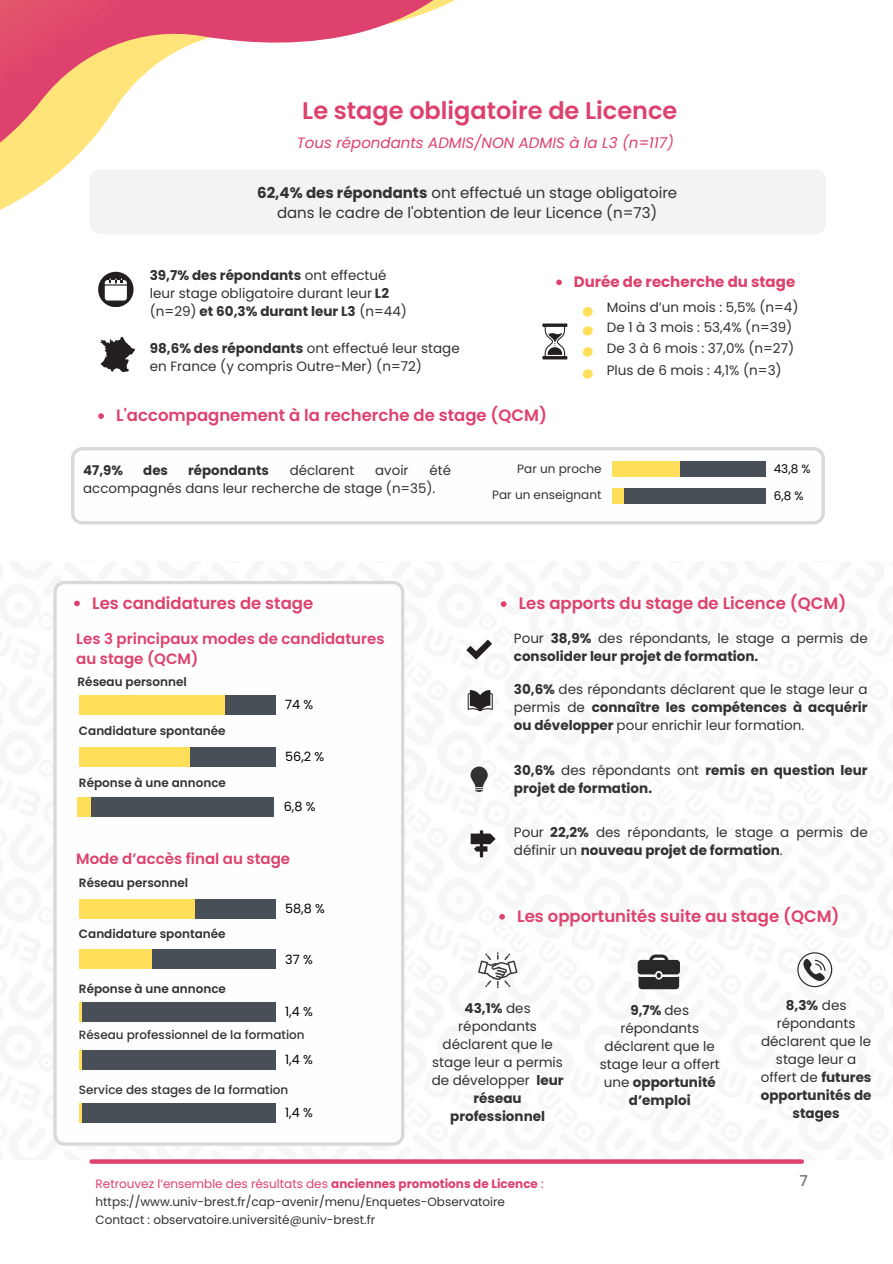
<style>
.page{position:relative;width:893px;height:1264px;background:#fff}
.page>*{position:absolute;margin:0;border:0;box-sizing:border-box;transform-origin:0 0}
.t1{font:600 24px "Poppins";color:#de416d}
.t2{font:600 16.5px "Poppins";color:#de416d}
.t3{font:15px/20.2px "Poppins";color:#323232;text-align:center}
.t4{font:600 15px/20.2px "Poppins";color:#de416d}
.t5{font:italic 15px "Poppins";color:#de416d}
.t6{font:700 15px "Poppins";color:#de416d}
.t7{font:500 15px "Poppins";color:#737373}
.t8{font:13.5px/18px "Poppins";color:#323232}
.t9{font:700 13.5px/18px "Poppins";color:#323232}
.t10{font:13.35px/17.9px "Poppins";color:#323232}
.t11{font:700 13.35px "Poppins";color:#323232}
.t12{font:12.75px "Poppins";color:#000}
.t13{font:12px/18px "Poppins";color:#323232}
.t14{font:600 12px "Poppins";color:#323232}
.t15{font:500 12px "Poppins";color:#323232}
.t16{font:12px "Poppins";color:#000}
.s1{font-weight:700}
.s2{font-weight:400}
.s3{color:#de416d}
.s4{font-weight:700;color:#de416d}
</style>
<div class="page">
<svg style="left:0;top:0;width:552px;height:360px"></svg>
<svg style="left:92px;top:1159px;width:709px;height:4px;background:#e04f77"></svg>
<svg style="left:98px;top:272px;width:35px;height:35px"></svg>
<svg style="left:100px;top:337px;width:35px;height:35px"></svg>
<svg style="left:71px;top:447px;width:753px;height:77px"></svg>
<div style="left:89px;top:169px;width:737px;height:65px;background:#f3f3f3;border-radius:11px"></div>
<svg style="left:98px;top:413px;width:6px;height:6px"></svg>
<svg style="left:53px;top:581px;width:351px;height:564px"></svg>
<svg style="left:542px;top:323px;width:25px;height:36px"></svg>
<svg style="left:556px;top:279px;width:6px;height:6px"></svg>
<svg style="left:583px;top:307px;width:9px;height:9px"></svg>
<svg style="left:583px;top:326px;width:9px;height:9px"></svg>
<svg style="left:583px;top:347px;width:9px;height:9px"></svg>
<div style="left:612px;top:461px;width:154px;height:16px;background:#494f56"></div>
<div style="left:612px;top:461px;width:68px;height:16px;background:#ffde59"></div>
<div style="left:612px;top:488px;width:154px;height:15px;background:#494f56"></div>
<div style="left:612px;top:488px;width:11px;height:15px;background:#ffde59"></div>
<div style="left:79px;top:694px;width:196px;height:20px;background:#494f56"></div>
<div style="left:79px;top:694px;width:145px;height:20px;background:#ffde59"></div>
<div style="left:79px;top:746px;width:196px;height:20px;background:#494f56"></div>
<div style="left:79px;top:746px;width:110px;height:20px;background:#ffde59"></div>
<div style="left:78px;top:797px;width:196px;height:20px;background:#494f56"></div>
<div style="left:78px;top:797px;width:13px;height:20px;background:#ffde59"></div>
<div style="left:79px;top:899px;width:196px;height:20px;background:#494f56"></div>
<div style="left:79px;top:899px;width:115px;height:20px;background:#ffde59"></div>
<div style="left:79px;top:949px;width:196px;height:20px;background:#494f56"></div>
<div style="left:79px;top:949px;width:73px;height:20px;background:#ffde59"></div>
<div style="left:79px;top:1002px;width:196px;height:19px;background:#494f56"></div>
<hr style="left:79px;top:1002px;width:3px;height:19px;background:#ffde59">
<svg style="left:74px;top:600px;width:6px;height:6px"></svg>
<svg style="left:466px;top:639px;width:26px;height:20px"></svg>
<svg style="left:467px;top:690px;width:26px;height:21px"></svg>
<svg style="left:470px;top:766px;width:17px;height:26px"></svg>
<svg style="left:470px;top:830px;width:25px;height:27px"></svg>
<svg style="left:501px;top:601px;width:5px;height:6px"></svg>
<svg style="left:499px;top:914px;width:6px;height:5px"></svg>
<svg style="left:797px;top:952px;width:35px;height:35px"></svg>
<svg style="left:478px;top:952px;width:39px;height:36px"></svg>
<svg style="left:583px;top:369px;width:9px;height:9px"></svg>
<div style="left:79px;top:1050px;width:196px;height:19px;background:#494f56"></div>
<hr style="left:79px;top:1050px;width:3px;height:19px;background:#ffde59">
<div style="left:79px;top:1102px;width:196px;height:20px;background:#494f56"></div>
<hr style="left:79px;top:1102px;width:3px;height:20px;background:#ffde59">
<svg style="left:637px;top:954px;width:43px;height:35px"></svg>
<h1 class="t1" style="left:302px;top:94px;width:376px">Le stage obligatoire de Licence</h1>
<p class="t5" style="left:297px;top:132px;width:378px">Tous répondants ADMIS/NON ADMIS à la L3 (n=117)</p>
<p class="t3" style="left:257px;top:182px;width:421px"><span class="s1">62,4% des répondants</span> ont effectué un stage obligatoire dans le cadre de l'obtention de leur Licence (n=73)</p>
<p class="t8" style="left:150px;top:266px;width:259px"><span class="s1">39,7% des répondants</span> ont effectué leur stage obligatoire durant leur <span class="s1">L2 </span>(n=29) <span class="s1">et 60,3% durant leur L3</span> (n=44)</p>
<p class="t8" style="left:150px;top:339px;width:311px"><span class="s1">98,6% des répondants</span> ont effectué leur stage en France (y compris Outre-Mer) (n=72)</p>
<p class="t2" style="left:116px;top:404px;width:432px">L'accompagnement à la recherche de stage (QCM)</p>
<p class="t6" style="left:574px;top:272px;width:223px">Durée de recherche du stage</p>
<p class="t8" style="left:606px;top:297px;width:193px;line-height:19.6px">Moins d’un mois : 5,5% (n=4)<br>De 1 à 3 mois : 53,4% (n=39)</p>
<p class="t8" style="left:606px;top:339px;width:189px">De 3 à 6 mois : 37,0% (n=27)</p>
<p class="t8" style="left:606px;top:362px;width:176px">Plus de 6 mois : 4,1% (n=3)</p>
<p class="t11" style="left:83px;top:461px;width:41px">47,9%</p>
<p class="t11" style="left:143px;top:461px;width:26px">des</p>
<p class="t11" style="left:188px;top:461px;width:82px">répondants</p>
<p class="t10" style="left:290px;top:461px;width:66px">déclarent</p>
<p class="t10" style="left:375px;top:461px;width:35px">avoir</p>
<p class="t10" style="left:83px;top:461px;width:369px;text-indent:346px">été accompagnés dans leur recherche de stage (n=35).</p>
<p class="t2" style="left:92px;top:591px;width:223px">Les candidatures de stage</p>
<p class="t4" style="left:76px;top:628px;width:310px">Les 3 principaux modes de candidatures au stage (QCM)</p>
<p class="t14" style="left:78px;top:673px;width:111px">Réseau personnel</p>
<p class="t14" style="left:79px;top:722px;width:148px">Candidature spontanée</p>
<p class="t14" style="left:79px;top:774px;width:148px">Réponse à une annonce</p>
<p class="t12" style="left:285px;top:695px;width:30px">74 %</p>
<p class="t12" style="left:285px;top:747px;width:41px">56,2 %</p>
<p class="t12" style="left:284px;top:798px;width:33px">6,8 %</p>
<p class="t4" style="left:76px;top:848px;width:215px">Mode d’accès final au stage</p>
<p class="t14" style="left:79px;top:874px;width:111px">Réseau personnel</p>
<p class="t14" style="left:79px;top:925px;width:148px">Candidature spontanée</p>
<p class="t14" style="left:79px;top:980px;width:148px">Réponse à une annonce</p>
<p class="t12" style="left:285px;top:900px;width:41px">58,8 %</p>
<p class="t12" style="left:285px;top:950px;width:29px">37 %</p>
<p class="t13" style="left:517px;top:460px;width:86px">Par un proche</p>
<p class="t16" style="left:773px;top:460px;width:38px">43,8 %</p>
<p class="t13" style="left:492px;top:486px;width:111px">Par un enseignant</p>
<p class="t16" style="left:773px;top:487px;width:31px">6,8 %</p>
<p class="t2" style="left:518px;top:592px;width:329px">Les apports du stage de Licence (QCM)</p>
<p class="t9" style="left:514px;top:629px;width:355px"><span class="s2">Pour</span> 38,9% <span class="s2">des répondants, le stage a permis de </span>consolider leur projet de formation.</p>
<p class="t8" style="left:514px;top:680px;width:355px;text-align:justify"><span class="s1">30,6%</span> des répondants déclarent que le stage leur a permis de <span class="s1">connaître les compétences à acquérir ou développer</span> pour enrichir leur formation.</p>
<p class="t9" style="left:514px;top:761px;width:355px">30,6% <span class="s2">des répondants ont</span> remis en question leur projet de formation.</p>
<p class="t8" style="left:514px;top:823px;width:355px">Pour <span class="s1">22,2%</span> des répondants, le stage a permis de définir un <span class="s1">nouveau projet de formation</span>.</p>
<p class="t2" style="left:517px;top:904px;width:324px">Les opportunités suite au stage (QCM)</p>
<p class="t12" style="left:285px;top:1002px;width:29px">1,4 %</p>
<p class="t15" style="left:79px;top:1026px;width:227px">Réseau professionnel de la formation</p>
<p class="t12" style="left:285px;top:1051px;width:29px">1,4 %</p>
<p class="t15" style="left:79px;top:1081px;width:211px">Service des stages de la formation</p>
<p class="t12" style="left:285px;top:1103px;width:29px">1,4 %</p>
<p class="t8" style="left:431px;top:999px;width:133px;text-align:center"><span class="s1">43,1%</span> des répondants déclarent que le stage leur a permis de développer <span class="s1">leur réseau professionnel</span></p>
<p class="t8" style="left:760px;top:996px;width:112px;text-align:center"><span class="s1">8,3%</span> des répondants déclarent que le stage leur a offert de <span class="s1">futures opportunités de stages</span></p>
<p class="t8" style="left:599px;top:1001px;width:121px;text-align:center"><span class="s1">9,7%</span> des répondants déclarent que le stage leur a offert une <span class="s1">opportunité d’emploi</span></p>
<p class="t13" style="left:96px;top:1174px;width:449px"><span class="s3">Retrouvez l’ensemble des résultats des</span> <span class="s4">anciennes promotions de Licence</span> <span class="s3">: </span>https://www.univ-brest.fr/cap-avenir/menu/Enquetes-Observatoire<br>Contact : observatoire.université@univ-brest.fr</p>
<p class="t7" style="left:799px;top:1170px;width:10px">7</p>
</div>
